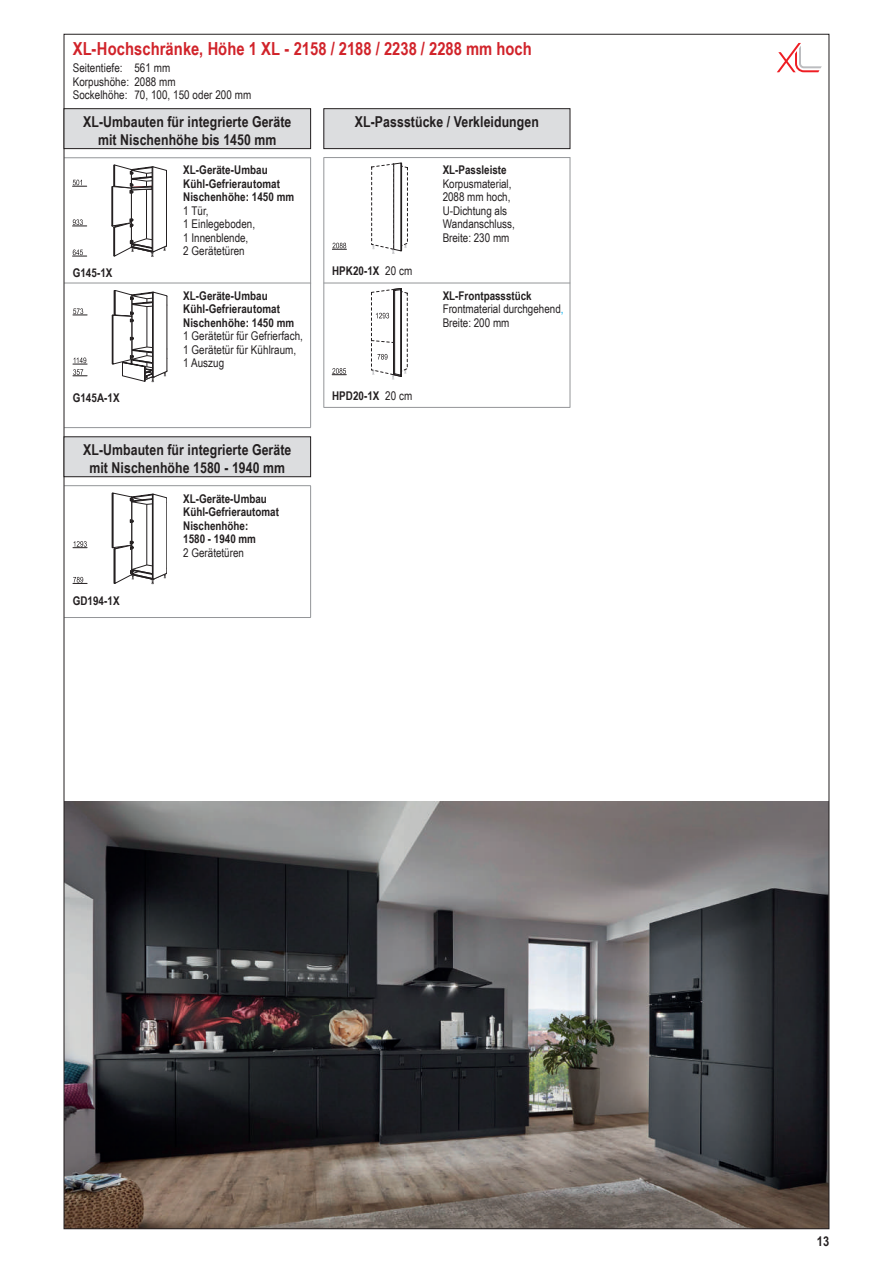
<style>
.page{position:relative;width:893px;height:1263px;background:#fff}
.page>*{position:absolute;margin:0;border:0;box-sizing:border-box;transform-origin:0 0}
.t1{font:700 18px "Arial Narrow";color:#d1232a}
.t2{font:700 15px/18px "Arial Narrow";letter-spacing:.005em;color:#231f20;text-align:center}
.t3{font:700 13.5px "Arial Narrow";color:#231f20}
.t4{font:12px/13.5px "Arial Narrow";letter-spacing:.005em;color:#231f20}
.t5{font:700 12px/13.5px "Arial Narrow";letter-spacing:.005em;color:#231f20}
.s1{font-weight:400}
.s2{font-weight:700}
.s3{color:#00aeef}
</style>
<div class="page">
<hr style="left:64px;top:283px;width:247px;height:1px;background:#939598">
<hr style="left:64px;top:157px;width:247px;height:1px;background:#939598">
<hr style="left:324px;top:157px;width:246px;height:1px;background:#939598">
<hr style="left:310px;top:283px;width:1px;height:144px;background:#939598">
<hr style="left:310px;top:158px;width:1px;height:125px;background:#939598">
<hr style="left:570px;top:157px;width:1px;height:250px;background:#939598">
<hr style="left:324px;top:158px;width:1px;height:249px;background:#939598">
<hr style="left:64px;top:427px;width:247px;height:1px;background:#939598">
<hr style="left:324px;top:407px;width:246px;height:1px;background:#939598">
<svg style="left:371px;top:163px;width:37px;height:91px"></svg>
<div style="left:401px;top:163px;width:1px;height:88px;border:1px solid #231f20"></div>
<svg style="left:332px;top:243px;width:14px;height:7px"></svg>
<hr style="left:64px;top:485px;width:247px;height:1px;background:#939598">
<hr style="left:64px;top:617px;width:247px;height:1px;background:#939598">
<svg style="left:73px;top:577px;width:14px;height:7px"></svg>
<svg style="left:73px;top:541px;width:14px;height:7px"></svg>
<svg style="left:112px;top:493px;width:55px;height:91px"></svg>
<hr style="left:324px;top:283px;width:246px;height:1px;background:#939598">
<hr style="left:310px;top:486px;width:1px;height:131px;background:#939598">
<svg style="left:73px;top:308px;width:14px;height:8px"></svg>
<svg style="left:73px;top:357px;width:14px;height:19px"></svg>
<svg style="left:111px;top:290px;width:57px;height:92px"></svg>
<svg style="left:73px;top:180px;width:14px;height:7px"></svg>
<svg style="left:73px;top:249px;width:14px;height:8px"></svg>
<svg style="left:73px;top:219px;width:14px;height:8px"></svg>
<svg style="left:111px;top:165px;width:56px;height:92px"></svg>
<svg style="left:777px;top:43px;width:45px;height:29px"></svg>
<svg style="left:332px;top:368px;width:14px;height:7px"></svg>
<svg style="left:371px;top:288px;width:37px;height:92px"></svg>
<img style="left:66px;top:801px;width:761px;height:426px">
<div style="left:64px;top:109px;width:247px;height:40px;background:#dcdddf"></div>
<div style="left:64px;top:108px;width:247px;height:41px;border:1px solid #231f20"></div>
<div style="left:324px;top:109px;width:246px;height:40px;background:#dcdddf"></div>
<div style="left:324px;top:108px;width:246px;height:41px;border:1px solid #231f20"></div>
<div style="left:64px;top:437px;width:247px;height:40px;background:#dcdddf"></div>
<div style="left:64px;top:437px;width:247px;height:40px;border:1px solid #231f20"></div>
<h1 class="t1" style="left:73px;top:35px;width:460px">XL-Hochschränke, Höhe 1 XL - 2158 / 2188 / 2238 / 2288 mm hoch</h1>
<p class="t4" style="left:73px;top:61px;width:180px">Seitentiefe: 561 mm<br>Korpushöhe: 2088 mm<br>Sockelhöhe: 70, 100, 150 oder 200 mm</p>
<p class="t2" style="left:83px;top:112px;width:210px">XL-Umbauten für integrierte Geräte mit Nischenhöhe bis 1450 mm</p>
<p class="t2" style="left:355px;top:112px;width:185px">XL-Passstücke / Verkleidungen</p>
<p class="t5" style="left:443px;top:163px;width:65px">XL-Passleiste</p>
<p class="t4" style="left:443px;top:176px;width:74px">Korpusmaterial,<br>2088 mm hoch,<br>U-Dichtung als<br>Wandanschluss,<br>Breite: 230 mm</p>
<p class="t5" style="left:183px;top:163px;width:113px">XL-Geräte-Umbau<br>Kühl-Gefrierautomat<br>Nischenhöhe: 1450 mm</p>
<p class="t4" style="left:183px;top:203px;width:73px">1 Tür,<br>1 Einlegeboden,<br>1 Innenblende,<br>2 Gerätetüren</p>
<p class="t5" style="left:73px;top:265px;width:41px">G145-1X</p>
<p class="t5" style="left:73px;top:390px;width:48px">G145A-1X</p>
<p class="t5" style="left:183px;top:288px;width:113px">XL-Geräte-Umbau<br>Kühl-Gefrierautomat<br>Nischenhöhe: 1450 mm</p>
<p class="t4" style="left:183px;top:329px;width:121px">1 Gerätetür für Gefrierfach,<br>1 Gerätetür für Kühlraum,<br>1 Auszug</p>
<p class="t2" style="left:83px;top:440px;width:210px">XL-Umbauten für integrierte Geräte mit Nischenhöhe 1580 - 1940 mm</p>
<p class="t5" style="left:73px;top:593px;width:48px">GD194-1X</p>
<p class="t5" style="left:183px;top:491px;width:97px">XL-Geräte-Umbau<br>Kühl-Gefrierautomat<br>Nischenhöhe:<br>1580 - 1940 mm</p>
<p class="t4" style="left:183px;top:545px;width:62px">2 Gerätetüren</p>
<p class="t5" style="left:332px;top:264px;width:82px">HPK20-1X <span class="s1">20 cm</span></p>
<p class="t5" style="left:332px;top:388px;width:82px">HPD20-1X <span class="s1">20 cm</span></p>
<p class="t4" style="left:443px;top:288px;width:122px"><span class="s2">XL-Frontpassstück<br></span>Frontmaterial durchgehend<span class="s3">,<br></span>Breite: 200 mm</p>
<p class="t3" style="left:817px;top:1231px;width:14px">13</p>
</div>
